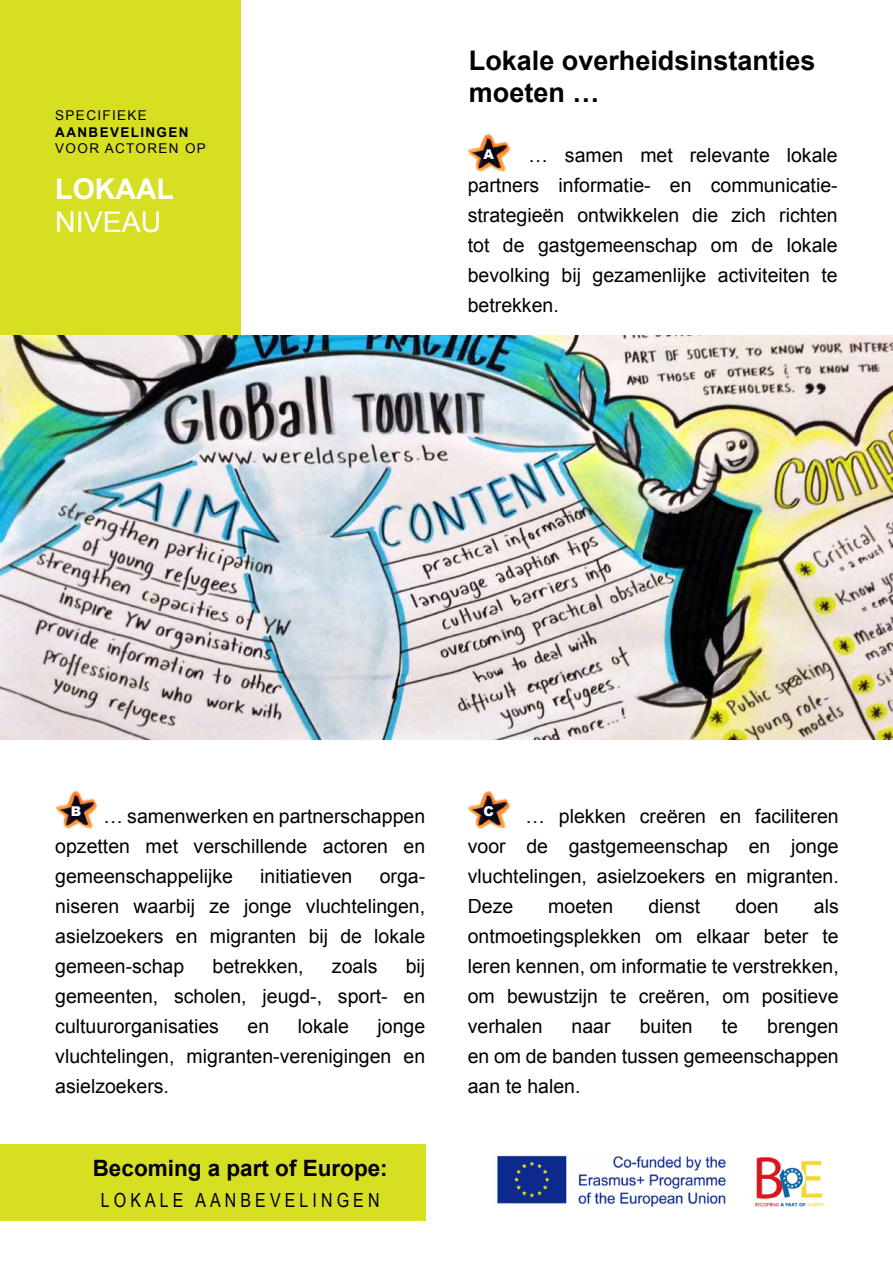
<style>
.page{position:relative;width:893px;height:1263px;background:#fff}
.page>*{position:absolute;margin:0;border:0;box-sizing:border-box;transform-origin:0 0}
.t1{font:700 28.5px "Arial";color:#fff}
.t2{font:28.5px "Arial";color:#fff}
.t3{font:700 27px/32.4px "Arial";color:#000}
.t4{font:700 22.5px "Arial";color:#000}
.t5{font:19.5px/30px "Arial";color:#000;text-align:justify}
.t6{font:19.5px "Arial Narrow";letter-spacing:.21em;color:#000}
.t7{font:13.5px "Arial";letter-spacing:.1em;color:#000}
.t8{font:700 13.5px "Arial";letter-spacing:.1em;color:#000}
.t9{font:900 13.5px "Arial";color:#fff}
</style>
<div class="page">
<div style="left:0;top:0;width:240px;height:336px;background:#d7df23"></div>
<img style="left:755px;top:1157px;width:69px;height:50px">
<img style="left:497px;top:1155px;width:229px;height:52px">
<div style="left:0;top:1144px;width:425px;height:77px;background:#d7df23"></div>
<img style="left:0;top:336px;width:893px;height:404px">
<img style="left:468px;top:134px;width:43px;height:38px">
<img style="left:56px;top:790px;width:42px;height:39px">
<img style="left:468px;top:791px;width:43px;height:38px">
<p class="t7" style="left:55px;top:107px;width:93px">SPECIFIEKE</p>
<p class="t8" style="left:55px;top:123px;width:135px">AANBEVELINGEN</p>
<p class="t7" style="left:55px;top:139px;width:152px">VOOR ACTOREN OP</p>
<h1 class="t1" style="left:55px;top:171px;width:120px">LOKAAL</h1>
<h1 class="t2" style="left:55px;top:204px;width:108px">NIVEAU</h1>
<h2 class="t3" style="left:469px;top:45px;width:348px">Lokale overheidsinstanties moeten …</h2>
<p class="t5" style="left:468px;top:140px;width:371px;text-indent:61px">… samen met relevante lokale partners informatie- en communicatie&shy;strategieën ontwikkelen die zich richten tot de gastgemeenschap om de lokale bevolking bij gezamenlijke activiteiten te betrekken.</p>
<p class="t9" style="left:483px;top:145px;width:12px">A</p>
<p class="t5" style="left:55px;top:802px;width:371px;text-indent:16px"><sup>B</sup> … samenwerken en partnerschappen opzetten met verschillende actoren en gemeenschappelijke</p>
<p class="t5" style="left:260px;top:862px;width:94px">initiatieven</p>
<p class="t5" style="left:55px;top:862px;width:371px;text-indent:324px">orga&shy;niseren waarbij ze jonge vluchtelingen, asielzoekers en migranten bij de lokale gemeen-schap</p>
<p class="t5" style="left:55px;top:951px;width:371px;text-indent:350px">bij gemeenten, scholen, jeugd-, sport- en cultuurorganisaties</p>
<p class="t5" style="left:213px;top:951px;width:93px">betrekken,</p>
<p class="t5" style="left:332px;top:951px;width:47px">zoals</p>
<p class="t5" style="left:55px;top:1011px;width:371px;text-indent:322px">jonge vluchtelingen, migranten-verenigingen en asielzoekers.</p>
<p class="t5" style="left:248px;top:1011px;width:23px">en</p>
<p class="t5" style="left:298px;top:1011px;width:52px">lokale</p>
<p class="t4" style="left:93px;top:1153px;width:297px">Becoming a part of Europe:</p>
<p class="t6" style="left:101px;top:1186px;width:280px">LOKALE AANBEVELINGEN</p>
<p class="t9" style="left:483px;top:802px;width:12px">C</p>
<p class="t5" style="left:468px;top:802px;width:372px;text-indent:58px">… plekken creëren en faciliteren voor de gastgemeenschap en jonge vluchtelingen, asielzoekers en migranten.<br>Deze</p>
<p class="t5" style="left:468px;top:892px;width:372px;text-indent:346px">als ontmoetingsplekken om elkaar beter te leren kennen, om informatie te verstrekken, om bewustzijn te creëren, om positieve verhalen</p>
<p class="t5" style="left:548px;top:892px;width:67px">moeten</p>
<p class="t5" style="left:648px;top:892px;width:54px">dienst</p>
<p class="t5" style="left:735px;top:892px;width:45px">doen</p>
<p class="t5" style="left:468px;top:1011px;width:372px;text-indent:299px">brengen en om de banden tussen gemeenschappen aan te halen.</p>
<p class="t5" style="left:572px;top:1011px;width:41px">naar</p>
<p class="t5" style="left:640px;top:1011px;width:55px">buiten</p>
<p class="t5" style="left:722px;top:1011px;width:18px">te</p>
</div>
